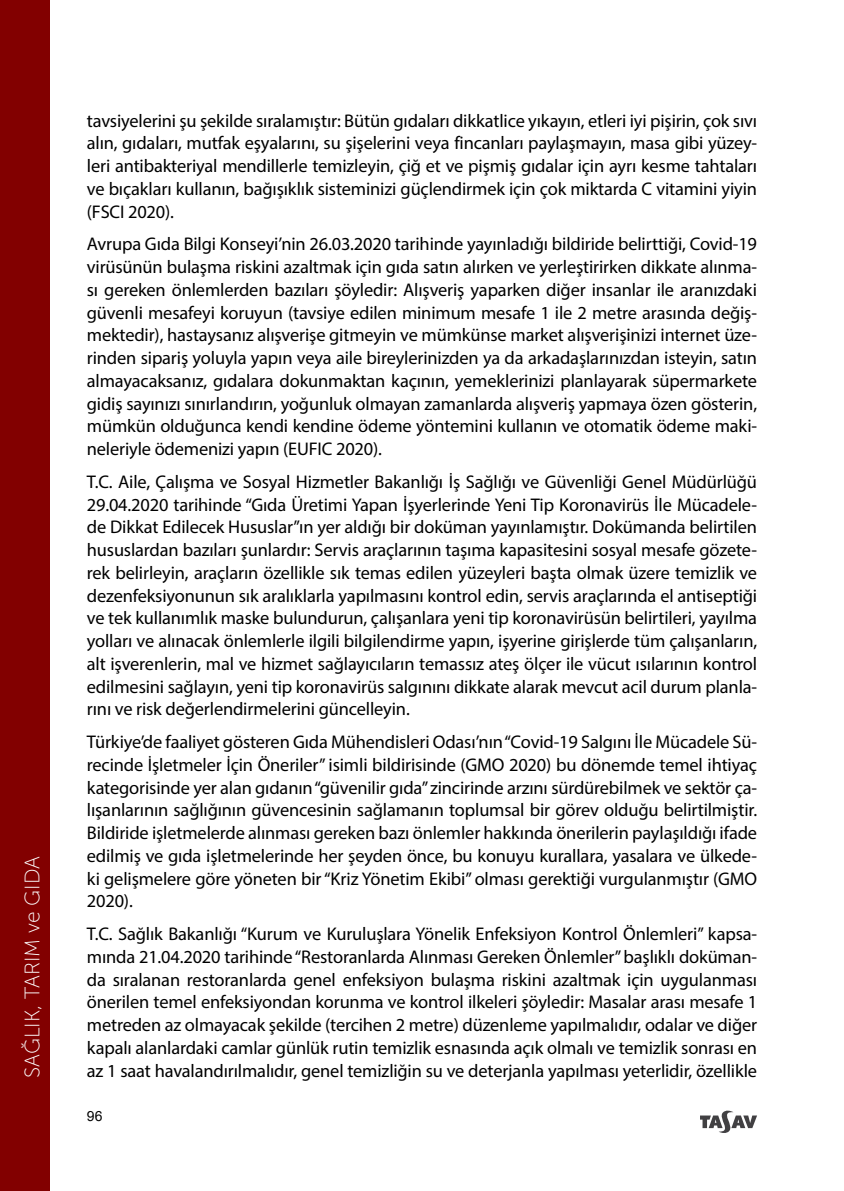
<style>
.page{position:relative;width:844px;height:1191px;background:#fff}
.page>*{position:absolute;margin:0;border:0;box-sizing:border-box;transform-origin:0 0}
.t1{font:21px "Museo Sans 100";color:#fff}
.t2{font:18.38px/22.8px "Myriad Pro";letter-spacing:-.01em;color:#000;text-align:justify}
.t3{font:14px "Arial";color:#000}
</style>
<div class="page">
<svg style="left:700px;top:1110px;width:56px;height:23px"></svg>
<div style="left:0;top:0;width:50px;height:1191px;background:#820000"></div>
<p class="t1" style="left:21px;top:1078px;width:223px;rotate:-90deg">SAĞLIK, TARIM ve GIDA</p>
<p class="t2" style="left:87px;top:109px;width:671px">tavsiyelerini şu şekilde sıralamıştır: Bütün gıdaları dikkatlice yıkayın, etleri iyi pişirin, çok sıvı alın, gıdaları, mutfak eşyalarını, su şişelerini veya fincanları paylaşmayın, masa gibi yüzey&shy;leri antibakteriyal mendillerle temizleyin, çiğ et ve pişmiş gıdalar için ayrı kesme tahtaları ve bıçakları kullanın, bağışıklık sisteminizi güçlendirmek için çok miktarda C vitamini yiyin (FSCI 2020).</p>
<p class="t2" style="left:87px;top:232px;width:671px">Avrupa Gıda Bilgi Konseyi’nin 26.03.2020 tarihinde yayınladığı bildiride belirttiği, Covid-19 virüsünün bulaşma riskini azaltmak için gıda satın alırken ve yerleştirirken dikkate alınma&shy;sı gereken önlemlerden bazıları şöyledir: Alışveriş yaparken diğer insanlar ile aranızdaki güvenli mesafeyi koruyun (tavsiye edilen minimum mesafe 1 ile 2 metre arasında değiş&shy;mektedir), hastaysanız alışverişe gitmeyin ve mümkünse market alışverişinizi internet üze&shy;rinden sipariş yoluyla yapın veya aile bireylerinizden ya da arkadaşlarınızdan isteyin, satın almayacaksanız, gıdalara dokunmaktan kaçının, yemeklerinizi planlayarak süpermarkete gidiş sayınızı sınırlandırın, yoğunluk olmayan zamanlarda alışveriş yapmaya özen gösterin, mümkün olduğunca kendi kendine ödeme yöntemini kullanın ve otomatik ödeme maki&shy;neleriyle ödemenizi yapın (EUFIC 2020).</p>
<p class="t2" style="left:87px;top:470px;width:671px">T.C. Aile, Çalışma ve Sosyal Hizmetler Bakanlığı İş Sağlığı ve Güvenliği Genel Müdürlüğü 29.04.2020 tarihinde “Gıda Üretimi Yapan İşyerlerinde Yeni Tip Koronavirüs İle Mücadele&shy;de Dikkat Edilecek Hususlar”ın yer aldığı bir doküman yayınlamıştır. Dokümanda belirtilen hususlardan bazıları şunlardır: Servis araçlarının taşıma kapasitesini sosyal mesafe gözete&shy;rek belirleyin, araçların özellikle sık temas edilen yüzeyleri başta olmak üzere temizlik ve dezenfeksiyonunun sık aralıklarla yapılmasını kontrol edin, servis araçlarında el antiseptiği ve tek kullanımlık maske bulundurun, çalışanlara yeni tip koronavirüsün belirtileri, yayılma yolları ve alınacak önlemlerle ilgili bilgilendirme yapın, işyerine girişlerde tüm çalışanların, alt işverenlerin, mal ve hizmet sağlayıcıların temassız ateş ölçer ile vücut ısılarının kontrol edilmesini sağlayın, yeni tip koronavirüs salgınını dikkate alarak mevcut acil durum planla&shy;rını ve risk değerlendirmelerini güncelleyin.</p>
<p class="t2" style="left:87px;top:730px;width:671px">Türkiye’de faaliyet gösteren Gıda Mühendisleri Odası’nın “Covid-19 Salgını İle Mücadele Sü&shy;recinde İşletmeler İçin Öneriler” isimli bildirisinde (GMO 2020) bu dönemde temel ihtiyaç kategorisinde yer alan gıdanın “güvenilir gıda” zincirinde arzını sürdürebilmek ve sektör ça&shy;lışanlarının sağlığının güvencesinin sağlamanın toplumsal bir görev olduğu belirtilmiştir.<br>Bildiride işletmelerde alınması gereken bazı önlemler hakkında önerilerin paylaşıldığı ifade edilmiş ve gıda işletmelerinde her şeyden önce, bu konuyu kurallara, yasalara ve ülkede&shy;ki gelişmelere göre yöneten bir “Kriz Yönetim Ekibi” olması gerektiği vurgulanmıştır (GMO 2020).</p>
<p class="t2" style="left:87px;top:922px;width:671px">T.C. Sağlık Bakanlığı “Kurum ve Kuruluşlara Yönelik Enfeksiyon Kontrol Önlemleri” kapsa&shy;mında 21.04.2020 tarihinde “Restoranlarda Alınması Gereken Önlemler” başlıklı doküman&shy;da sıralanan restoranlarda genel enfeksiyon bulaşma riskini azaltmak için uygulanması önerilen temel enfeksiyondan korunma ve kontrol ilkeleri şöyledir: Masalar arası mesafe 1 metreden az olmayacak şekilde (tercihen 2 metre) düzenleme yapılmalıdır, odalar ve diğer kapalı alanlardaki camlar günlük rutin temizlik esnasında açık olmalı ve temizlik sonrası en az 1 saat havalandırılmalıdır, genel temizliğin su ve deterjanla yapılması yeterlidir, özellikle</p>
<p class="t3" style="left:87px;top:1106px;width:17px">96</p>
</div>
